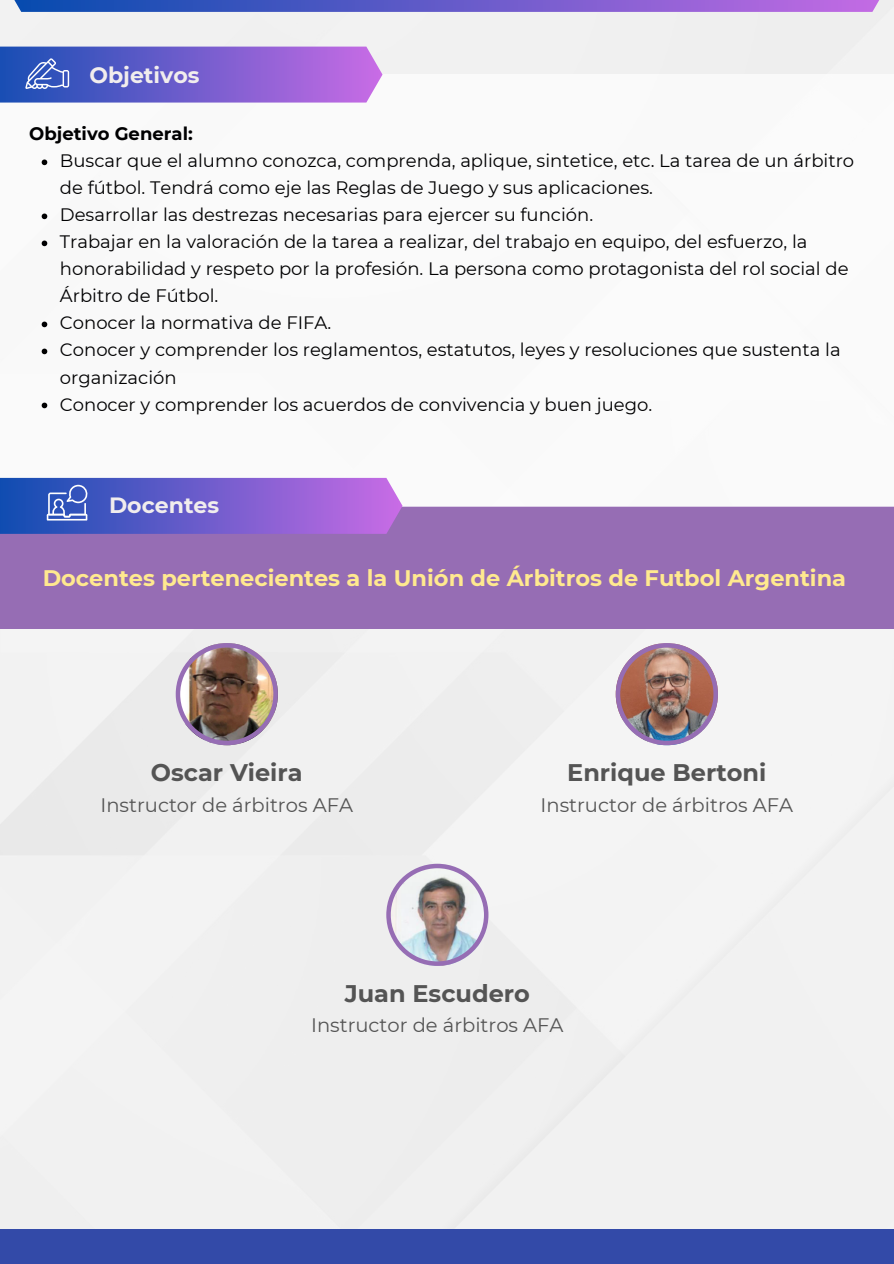
<style>
.page{position:relative;width:894px;height:1264px;background:#fff}
.page>*{position:absolute;margin:0;border:0;box-sizing:border-box;transform-origin:0 0}
.t1{font:700 24px "Montserrat";color:#545454}
.t2{font:700 22.5px "Montserrat";color:#ffe98f}
.t3{font:700 22.05px "Montserrat";color:#f1eded}
.t4{font:19.5px "Montserrat";color:#545454}
.t5{font:18px/27px "Montserrat";color:#000001}
.t6{font:700 18px "Montserrat";color:#000001}
</style>
<div class="page">
<div style="left:0;top:506px;width:893px;height:122px;background:#966db4"></div>
<div style="left:0;top:1228px;width:893px;height:35px;background:#334aa8"></div>
<svg style="left:0;top:0;width:893px;height:12px;background:#6b61ca"></svg>
<img style="left:176px;top:643px;width:102px;height:102px">
<svg style="left:386px;top:863px;width:102px;height:102px"></svg>
<img style="left:615px;top:643px;width:102px;height:102px">
<svg style="left:0;top:478px;width:402px;height:56px;background:#6f60cc"></svg>
<svg style="left:0;top:47px;width:382px;height:55px;background:#7562ce"></svg>
<svg style="left:42px;top:159px;width:5px;height:6px"></svg>
<svg style="left:42px;top:213px;width:5px;height:6px"></svg>
<svg style="left:42px;top:240px;width:5px;height:6px"></svg>
<svg style="left:42px;top:321px;width:5px;height:6px"></svg>
<svg style="left:42px;top:348px;width:5px;height:6px"></svg>
<svg style="left:42px;top:402px;width:5px;height:6px"></svg>
<p class="t3" style="left:89px;top:62px;width:112px">Objetivos</p>
<h1 class="t6" style="left:29px;top:123px;width:165px">Objetivo General:</h1>
<p class="t5" style="left:60px;top:147px;width:795px">Buscar que el alumno conozca, comprenda, aplique, sintetice, etc. La tarea de un árbitro de fútbol. Tendrá como eje las Reglas de Juego y sus aplicaciones.</p>
<p class="t5" style="left:60px;top:201px;width:534px">Desarrollar las destrezas necesarias para ejercer su función.</p>
<p class="t5" style="left:60px;top:228px;width:790px">Trabajar en la valoración de la tarea a realizar, del trabajo en equipo, del esfuerzo, la honorabilidad y respeto por la profesión. La persona como protagonista del rol social de<br>Árbitro de Fútbol.</p>
<p class="t5" style="left:60px;top:309px;width:273px">Conocer la normativa de FIFA.</p>
<p class="t5" style="left:60px;top:336px;width:782px">Conocer y comprender los reglamentos, estatutos, leyes y resoluciones que sustenta la organización</p>
<p class="t5" style="left:60px;top:390px;width:593px">Conocer y comprender los acuerdos de convivencia y buen juego.</p>
<h1 class="t3" style="left:109px;top:492px;width:112px">Docentes</h1>
<p class="t2" style="left:43px;top:564px;width:804px">Docentes pertenecientes a la Unión de Árbitros de Futbol Argentina</p>
<p class="t1" style="left:151px;top:758px;width:153px">Oscar Vieira</p>
<p class="t4" style="left:100px;top:792px;width:254px">Instructor de árbitros AFA</p>
<p class="t1" style="left:567px;top:758px;width:201px">Enrique Bertoni</p>
<p class="t4" style="left:540px;top:792px;width:254px">Instructor de árbitros AFA</p>
<p class="t1" style="left:345px;top:978px;width:186px">Juan Escudero</p>
<p class="t4" style="left:311px;top:1013px;width:254px">Instructor de árbitros AFA</p>
</div>
